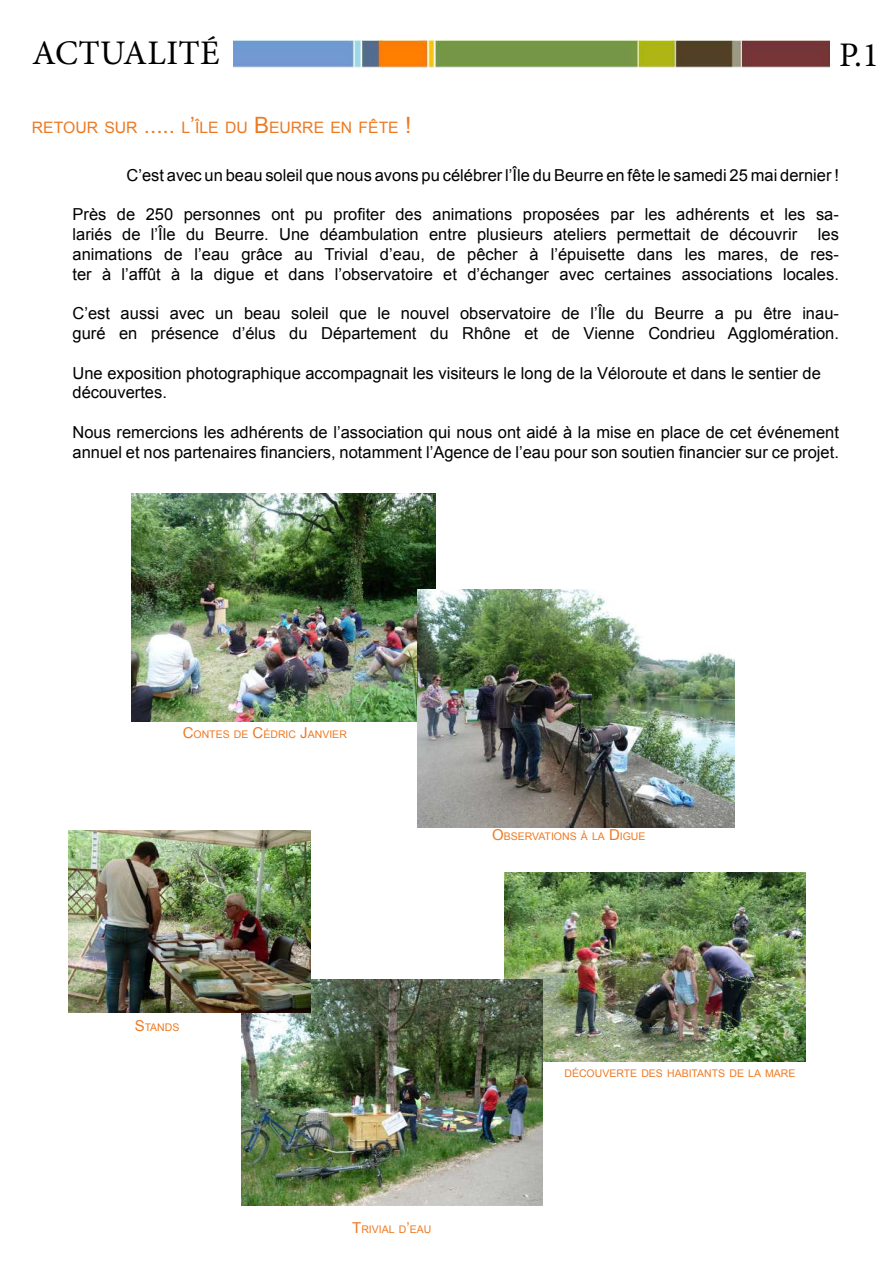
<style>
.page{position:relative;width:893px;height:1263px;background:#fff}
.page>*{position:absolute;margin:0;border:0;box-sizing:border-box;transform-origin:0 0}
.t1{font:34.5px "Minion Pro";letter-spacing:.01em;color:#000}
.t2{font:16.5px/19.8px "Arial";color:#000}
.t3{font:15.75px "Arial";color:#ed7a23}
.t4{font:10.5px "Arial";color:#ed7a23}
.s1{font-size:22.5px}
.s2{font-size:15px}
</style>
<div class="page">
<img style="left:234px;top:41px;width:595px;height:26px">
<img style="left:132px;top:494px;width:304px;height:228px">
<img style="left:418px;top:589px;width:317px;height:238px">
<img style="left:504px;top:872px;width:301px;height:190px">
<img style="left:242px;top:980px;width:301px;height:226px">
<img style="left:68px;top:830px;width:243px;height:182px">
<h1 class="t1" style="left:32px;top:30px;width:189px">ACTUALITÉ</h1>
<p class="t3" style="left:32px;top:117px;width:381px">RETOUR SUR <span class="s1">.....</span> L<span class="s1">’</span>ÎLE DU <span class="s1">B</span>EURRE EN FÊTE <span class="s1">!</span></p>
<h1 class="t1" style="left:839px;top:31px;width:41px">P.1</h1>
<p class="t2" style="left:127px;top:165px;width:714px">C’est avec un beau soleil que nous avons pu célébrer l’Île du Beurre en fête le samedi 25 mai dernier !</p>
<p class="t2" style="left:72px;top:205px;width:768px">Près de 250 personnes ont pu profiter des animations proposées par les adhérents et les sa&shy;lariés de l’Île du Beurre. Une déambulation entre plusieurs ateliers permettait de découvrir</p>
<p class="t2" style="left:72px;top:225px;width:768px;text-align:justify;text-indent:745px">les animations de l’eau grâce au Trivial d’eau, de pêcher à l’épuisette dans les mares, de res&shy;ter à l’affût à la digue et dans l’observatoire et d’échanger avec certaines associations locales.</p>
<p class="t2" style="left:72px;top:304px;width:768px">C’est aussi avec un beau soleil que le nouvel observatoire de l’Île du Beurre a pu être inau&shy;guré en présence d’élus du Département du Rhône et de Vienne Condrieu Agglomération.</p>
<p class="t2" style="left:72px;top:363px;width:750px">Une exposition photographique accompagnait les visiteurs le long de la Véloroute et dans le sentier de découvertes.</p>
<p class="t2" style="left:72px;top:423px;width:768px">Nous remercions les adhérents de l’association qui nous ont aidé à la mise en place de cet événement annuel et nos partenaires financiers, notamment l’Agence de l’eau pour son soutien financier sur ce projet.</p>
<p class="t4" style="left:183px;top:727px;width:166px"><span class="s2">C</span>ONTES DE <span class="s2">C</span>ÉDRIC <span class="s2">J</span>ANVIER</p>
<p class="t4" style="left:492px;top:829px;width:155px"><span class="s2">O</span>BSERVATIONS À LA <span class="s2">D</span> IGUE</p>
<p class="t4" style="left:135px;top:1020px;width:46px"><span class="s2">S</span>TANDS</p>
<p class="t4" style="left:352px;top:1223px;width:81px"><span class="s2">T</span>RIVIAL D<span class="s2">’</span>EAU</p>
<p class="t4" style="left:564px;top:1066px;width:233px">DÉCOUVERTE DES HABITANTS DE LA MARE</p>
</div>
